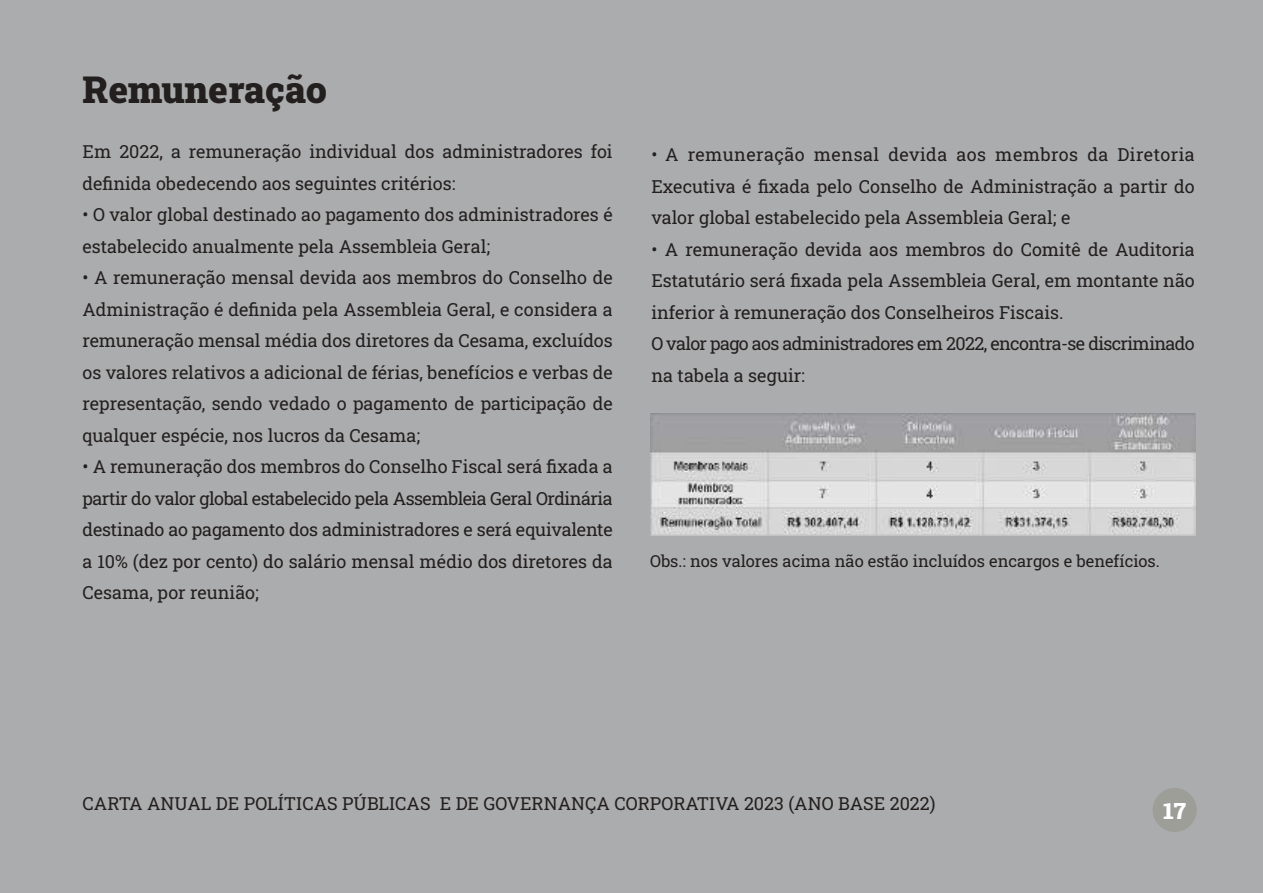
<style>
.page{position:relative;width:1263px;height:893px;background:#abacad}
.page>*{position:absolute;margin:0;border:0;box-sizing:border-box;transform-origin:0 0}
.t1{font:900 37.2px "Roboto Slab";color:#241f1f}
.t2{font:900 22.5px "Roboto Slab";color:#fff}
.t3{font:18px/31.5px "Roboto Slab";color:#241f1f}
.t4{font:16.5px "Roboto Slab";color:#241f1f}
</style>
<div class="page">
<img style="left:651px;top:413px;width:544px;height:122px">
<div style="left:1153px;top:788px;width:44px;height:44px;background:#9d9e98;border-radius:50%"></div>
<h1 class="t1" style="left:83px;top:64px;width:246px">Remuneração</h1>
<p class="t3" style="left:83px;top:136px;width:532px">Em 2022, a remuneração individual dos administradores foi definida obedecendo aos seguintes critérios:</p>
<p class="t3" style="left:83px;top:199px;width:532px">• O valor global destinado ao pagamento dos administradores é estabelecido anualmente pela Assembleia Geral;</p>
<p class="t3" style="left:83px;top:262px;width:532px;text-align:justify">• A remuneração mensal devida aos membros do Conselho de Administração é definida pela Assembleia Geral, e considera a remuneração mensal média dos diretores da Cesama, excluídos os valores relativos a adicional de férias, benefícios e verbas de representação, sendo vedado o pagamento de participação de qualquer espécie, nos lucros da Cesama;</p>
<p class="t3" style="left:83px;top:451px;width:532px;text-align:justify">• A remuneração dos membros do Conselho Fiscal será fixada a partir do valor global estabelecido pela Assembleia Geral Ordinária destinado ao pagamento dos administradores e será equivalente a 10% (dez por cento) do salário mensal médio dos diretores da Cesama, por reunião;</p>
<p class="t3" style="left:651px;top:139px;width:545px;text-align:justify">• A remuneração mensal devida aos membros da Diretoria Executiva é fixada pelo Conselho de Administração a partir do valor global estabelecido pela Assembleia Geral; e</p>
<p class="t3" style="left:651px;top:233px;width:545px">• A remuneração devida aos membros do Comitê de Auditoria Estatutário será fixada pela Assembleia Geral, em montante não inferior à remuneração dos Conselheiros Fiscais.<br>O valor pago aos administradores em 2022, encontra-se discriminado na tabela a seguir:</p>
<p class="t4" style="left:650px;top:550px;width:511px">Obs.: nos valores acima não estão incluídos encargos e benefícios.</p>
<p class="t3" style="left:83px;top:787px;width:854px">CARTA ANUAL DE POLÍTICAS PÚBLICAS E DE GOVERNANÇA CORPORATIVA 2023 (ANO BASE 2022)</p>
<p class="t2" style="left:1163px;top:795px;width:24px">17</p>
</div>
